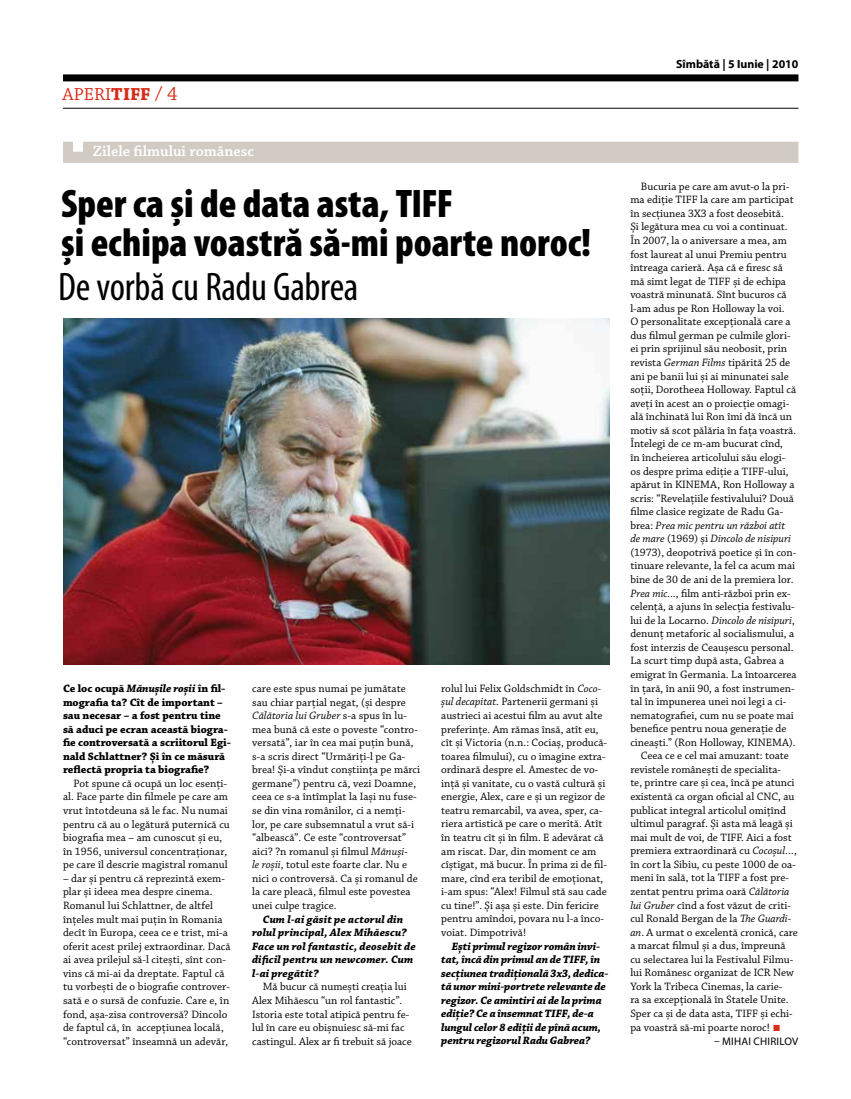
<style>
.page{position:relative;width:851px;height:1099px;background:#fff}
.page>*{position:absolute;margin:0;border:0;box-sizing:border-box;transform-origin:0 0}
.t1{font:900 condensed 40px/38.8px "Myriad Pro";color:#000}
.t2{font:condensed 40px "Myriad Pro";letter-spacing:-.01em;color:#000}
.t3{font:18.38px "Chaparral Pro";letter-spacing:.005em;color:#d82c1a}
.t4{font:600 15.62px "Chaparral Pro";color:#fff}
.t5{font:700 11.88px "Myriad Pro";color:#000}
.t6{font:11.25px/13.5px "Chaparral Pro";color:#000}
.t7{font:italic 700 11.25px/13.5px "Chaparral Pro";letter-spacing:-.005em;color:#000}
.t8{font:700 11.25px/13.5px "Chaparral Pro";letter-spacing:-.005em;color:#000}
.t9{font:italic 11.25px "Chaparral Pro";color:#000}
.t10{font:11px "Myriad Pro";letter-spacing:.02em;color:#000}
.s1{font-weight:700}
.s2{font-size:20px}
.s3{font-style:italic}
.s4{font-style:normal}
.s5{font-family:"Klavika";font-size:12.5px;color:#d82c1a}
</style>
<div class="page">
<div style="left:63px;top:74px;width:735px;height:7px;background:#000"></div>
<hr style="left:63px;top:108px;width:735px;height:1px;background:#000">
<div style="left:63px;top:142px;width:735px;height:21px;background:#d1cbc4"></div>
<img style="left:63px;top:318px;width:546px;height:347px">
<h2 class="t3" style="left:63px;top:84px;width:116px">APERI<span class="s1">TIFF</span> <span class="s2">/ 4</span></h2>
<h3 class="t4" style="left:93px;top:142px;width:162px">Zilele filmului românesc</h3>
<h1 class="t1" style="left:61px;top:183px;width:531px">Sper ca şi de data asta, TIFF<br>şi echipa voastră să-mi poarte noroc!</h1>
<h1 class="t2" style="left:58px;top:262px;width:301px">De vorbă cu Radu Gabrea</h1>
<p class="t8" style="left:63px;top:682px;width:169px">Ce loc ocupă <span class="s3">Mănuşile roşii</span> în fil&shy;mografia ta? Cît de important – sau necesar – a fost pentru tine să aduci pe ecran această biogra&shy;fie controversată a scriitorul Egi&shy;nald Schlattner? Și în ce măsură reflectă propria ta biografie?</p>
<p class="t6" style="left:63px;top:777px;width:168px;text-indent:11px">Pot spune că ocupă un loc esenţi&shy;al. Face parte din filmele pe care am vrut întotdeuna să le fac. Nu numai pentru că au o legătură puternică cu biografia mea – am cunoscut şi eu, în 1956, universul concentraţionar, pe care îl descrie magistral romanul</p>
<p class="t6" style="left:63px;top:872px;width:169px">– dar şi pentru că reprezintă exem&shy;plar şi ideea mea despre cinema.<br>Romanul lui Schlattner, de altfel înţeles mult mai puţin în Romania decît în Europa, ceea ce e trist, mi-a oferit acest prilej extraordinar. Dacă ai avea prilejul să-l citeşti, sînt con&shy;vins că mi-ai da dreptate. Faptul că tu vorbeşti de o biografie controver&shy;sată e o sursă de confuzie. Care e, în fond, aşa-zisa controversă? Dincolo de faptul că, în accepţiunea locală, “controversat” înseamnă un adevăr,</p>
<p class="t6" style="left:252px;top:682px;width:169px">care este spus numai pe jumătate sau chiar parţial negat, (şi despre <span class="s3">Călătoria lui Gruber</span> s-a spus în lu&shy;mea bună că este o poveste “contro&shy;versată”, iar în cea mai puţin bună, s-a scris direct “Urmăriţi-l pe Ga&shy;brea! Şi-a vîndut conştiinţa pe mărci germane”) pentru că, vezi Doamne, ceea ce s-a întîmplat la Iaşi nu fuse&shy;se din vina românilor, ci a nemţi&shy;lor, pe care subsemnatul a vrut să-i “albească”. Ce este “controversat” aici? ?n romanul şi filmul <span class="s3">Mănuşi-<br>le roşii</span>, totul este foarte clar. Nu e nici o controversă. Ca şi romanul de la care pleacă, filmul este povestea unei culpe tragice.</p>
<p class="t7" style="left:252px;top:912px;width:165px;text-indent:11px">Cum l-ai găsit pe actorul din rolul principal, Alex Mihăescu?<br>Face un rol fantastic, deosebit de dificil pentru un newcomer. Cum l-ai pregătit?</p>
<p class="t6" style="left:252px;top:980px;width:161px;text-indent:11px">Mă bucur că numeşti creaţia lui Alex Mihăescu “un rol fantastic”.<br>Istoria este total atipică pentru fe&shy;lul în care eu obişnuiesc să-mi fac castingul. Alex ar fi trebuit să joace</p>
<p class="t6" style="left:441px;top:682px;width:167px">rolul lui Felix Goldschmidt în <span class="s3">Coco&shy;şul decapitat</span>. Partenerii germani şi austrieci ai acestui film au avut alte preferinţe. Am rămas însă, atît eu, cît şi Victoria (n.n.: Cociaş, producă&shy;toarea filmului), cu o imagine extra&shy;ordinară despre el. Amestec de vo&shy;inţă şi vanitate, cu o vastă cultură şi energie, Alex, care e şi un regizor de teatru remarcabil, va avea, sper, ca&shy;riera artistică pe care o merită. Atît în teatru cît şi în film. E adevărat că am riscat. Dar, din moment ce am cîştigat, mă bucur. În prima zi de fil&shy;mare, cînd era teribil de emoţionat, i-am spus: “Alex! Filmul stă sau cade cu tine!”. Şi aşa şi este. Din fericire pentru amîndoi, povara nu l-a înco&shy;voiat. Dimpotrivă!</p>
<p class="t7" style="left:441px;top:939px;width:169px;text-indent:11px">Eşti primul regizor român invi&shy;tat, încă din primul an de TIFF, în secţiunea tradiţională 3x3, dedica&shy;tă unor mini-portrete relevante de regizor. Ce amintiri ai de la prima ediţie? Ce a însemnat TIFF, de-a lungul celor 8 ediţii de pînă acum, pentru regizorul Radu Gabrea?</p>
<p class="t5" style="left:676px;top:56px;width:124px">Sîmbătă | 5 Iunie | 2010</p>
<p class="t6" style="left:641px;top:180px;width:150px">Bucuria pe care am avut-o la pri-</p>
<p class="t6" style="left:630px;top:193px;width:165px">ma ediţie TIFF la care am participat</p>
<p class="t6" style="left:630px;top:207px;width:155px">în secţiunea 3X3 a fost deosebită.</p>
<p class="t6" style="left:630px;top:220px;width:159px">Şi legătura mea cu voi a continuat.</p>
<p class="t6" style="left:630px;top:234px;width:158px">În 2007, la o aniversare a mea, am</p>
<p class="t6" style="left:630px;top:248px;width:158px">fost laureat al unui Premiu pentru</p>
<p class="t6" style="left:630px;top:261px;width:154px">întreaga carieră. Aşa că e firesc să</p>
<p class="t6" style="left:630px;top:275px;width:157px">mă simt legat de TIFF şi de echipa</p>
<p class="t6" style="left:630px;top:288px;width:158px">voastră minunată. Sînt bucuros că</p>
<p class="t6" style="left:630px;top:302px;width:156px">l-am adus pe Ron Holloway la voi.</p>
<p class="t6" style="left:630px;top:315px;width:162px">O personalitate excepţională care a</p>
<p class="t6" style="left:630px;top:329px;width:162px">dus filmul german pe culmile glori-</p>
<p class="t6" style="left:630px;top:342px;width:158px">ei prin sprijinul său neobosit, prin</p>
<p class="t6" style="left:630px;top:356px;width:161px">revista <span class="s3">German Films</span> tipărită 25 de</p>
<p class="t6" style="left:630px;top:370px;width:160px">ani pe banii lui şi ai minunatei sale</p>
<p class="t6" style="left:630px;top:383px;width:167px">soţii, Dorotheea Holloway. Faptul că</p>
<p class="t6" style="left:630px;top:397px;width:160px">aveţi în acest an o proiecţie omagi-</p>
<p class="t6" style="left:630px;top:410px;width:163px">ală închinată lui Ron îmi dă încă un</p>
<p class="t6" style="left:630px;top:424px;width:167px">motiv să scot pălăria în faţa voastră.</p>
<p class="t6" style="left:630px;top:437px;width:154px">Întelegi de ce m-am bucurat cînd,</p>
<p class="t6" style="left:630px;top:451px;width:156px">în încheierea articolului său elogi-</p>
<p class="t6" style="left:630px;top:464px;width:159px">os despre prima ediţie a TIFF-ului,</p>
<p class="t6" style="left:630px;top:478px;width:166px">apărut în KINEMA, Ron Holloway a</p>
<p class="t6" style="left:630px;top:492px;width:165px">scris: “Revelaţiile festivalului? Două</p>
<p class="t6" style="left:630px;top:505px;width:154px">filme clasice regizate de Radu Ga-</p>
<p class="t9" style="left:630px;top:519px;width:156px"><span class="s4">brea:</span> Prea mic pentru un război atît</p>
<p class="t9" style="left:630px;top:532px;width:162px">de mare <span class="s4">(1969) şi</span> Dincolo de nisipuri</p>
<p class="t6" style="left:630px;top:546px;width:168px">(1973), deopotrivă poetice şi în con-</p>
<p class="t6" style="left:630px;top:559px;width:166px">tinuare relevante, la fel ca acum mai</p>
<p class="t6" style="left:630px;top:573px;width:164px">bine de 30 de ani de la premiera lor.</p>
<p class="t6" style="left:630px;top:586px;width:162px"><span class="s3">Prea mic...</span>, film anti-război prin ex-</p>
<p class="t6" style="left:630px;top:600px;width:166px">celenţă, a ajuns în selecţia festivalu-</p>
<p class="t9" style="left:630px;top:614px;width:166px"><span class="s4">lui de la Locarno.</span> Dincolo de nisipuri<span class="s4">,</span></p>
<p class="t6" style="left:630px;top:627px;width:165px">denunţ metaforic al socialismului, a</p>
<p class="t6" style="left:630px;top:641px;width:165px">fost interzis de Ceauşescu personal.</p>
<p class="t6" style="left:630px;top:654px;width:155px">La scurt timp după asta, Gabrea a</p>
<p class="t6" style="left:630px;top:668px;width:168px">emigrat în Germania. La întoarcerea</p>
<p class="t6" style="left:630px;top:681px;width:166px">în ţară, în anii 90, a fost instrumen-</p>
<p class="t6" style="left:630px;top:695px;width:157px">tal în impunerea unei noi legi a ci-</p>
<p class="t6" style="left:630px;top:708px;width:165px">nematografiei, cum nu se poate mai</p>
<p class="t6" style="left:630px;top:722px;width:157px">benefice pentru noua generaţie de</p>
<p class="t6" style="left:630px;top:736px;width:166px">cineaşti.” (Ron Holloway, KINEMA).</p>
<p class="t6" style="left:641px;top:749px;width:149px">Ceea ce e cel mai amuzant: toate</p>
<p class="t6" style="left:630px;top:763px;width:152px">revistele româneşti de specialita-</p>
<p class="t6" style="left:630px;top:776px;width:166px">te, printre care şi cea, încă pe atunci</p>
<p class="t6" style="left:630px;top:790px;width:165px">existentă ca organ oficial al CNC, au</p>
<p class="t6" style="left:630px;top:803px;width:157px">publicat integral articolul omiţînd</p>
<p class="t6" style="left:630px;top:817px;width:164px">ultimul paragraf. Şi asta mă leagă şi</p>
<p class="t6" style="left:630px;top:830px;width:163px">mai mult de voi, de TIFF. Aici a fost</p>
<p class="t6" style="left:630px;top:844px;width:168px">premiera extraordinară cu <span class="s3">Cocoşul…</span>,</p>
<p class="t6" style="left:630px;top:858px;width:167px">în cort la Sibiu, cu peste 1000 de oa-</p>
<p class="t6" style="left:630px;top:871px;width:160px">meni în sală, tot la TIFF a fost pre-</p>
<p class="t6" style="left:630px;top:885px;width:161px">zentat pentru prima oară <span class="s3">Călătoria</span></p>
<p class="t6" style="left:630px;top:898px;width:162px"><span class="s3">lui Gruber</span> cînd a fost văzut de criti-</p>
<p class="t6" style="left:630px;top:912px;width:162px">cul Ronald Bergan de la <span class="s3">The Guardi-</span></p>
<p class="t6" style="left:630px;top:925px;width:169px"><span class="s3">an</span>. A urmat o excelentă cronică, care</p>
<p class="t6" style="left:630px;top:939px;width:157px">a marcat filmul şi a dus, împreună</p>
<p class="t6" style="left:630px;top:952px;width:164px">cu selectarea lui la Festivalul Filmu-</p>
<p class="t6" style="left:630px;top:966px;width:165px">lui Românesc organizat de ICR New</p>
<p class="t6" style="left:630px;top:980px;width:153px">York la Tribeca Cinemas, la carie-</p>
<p class="t6" style="left:630px;top:993px;width:160px">ra sa excepţională în Statele Unite.</p>
<p class="t6" style="left:630px;top:1007px;width:164px">Sper ca şi de data asta, TIFF şi echi-</p>
<p class="t6" style="left:630px;top:1020px;width:152px">pa voastră să-mi poarte noroc! <span class="s5">•</span></p>
<p class="t10" style="left:714px;top:1034px;width:23px">– MIHAI</p>
<p class="t10" style="left:753px;top:1034px;width:45px">CHI RILOV</p>
</div>
